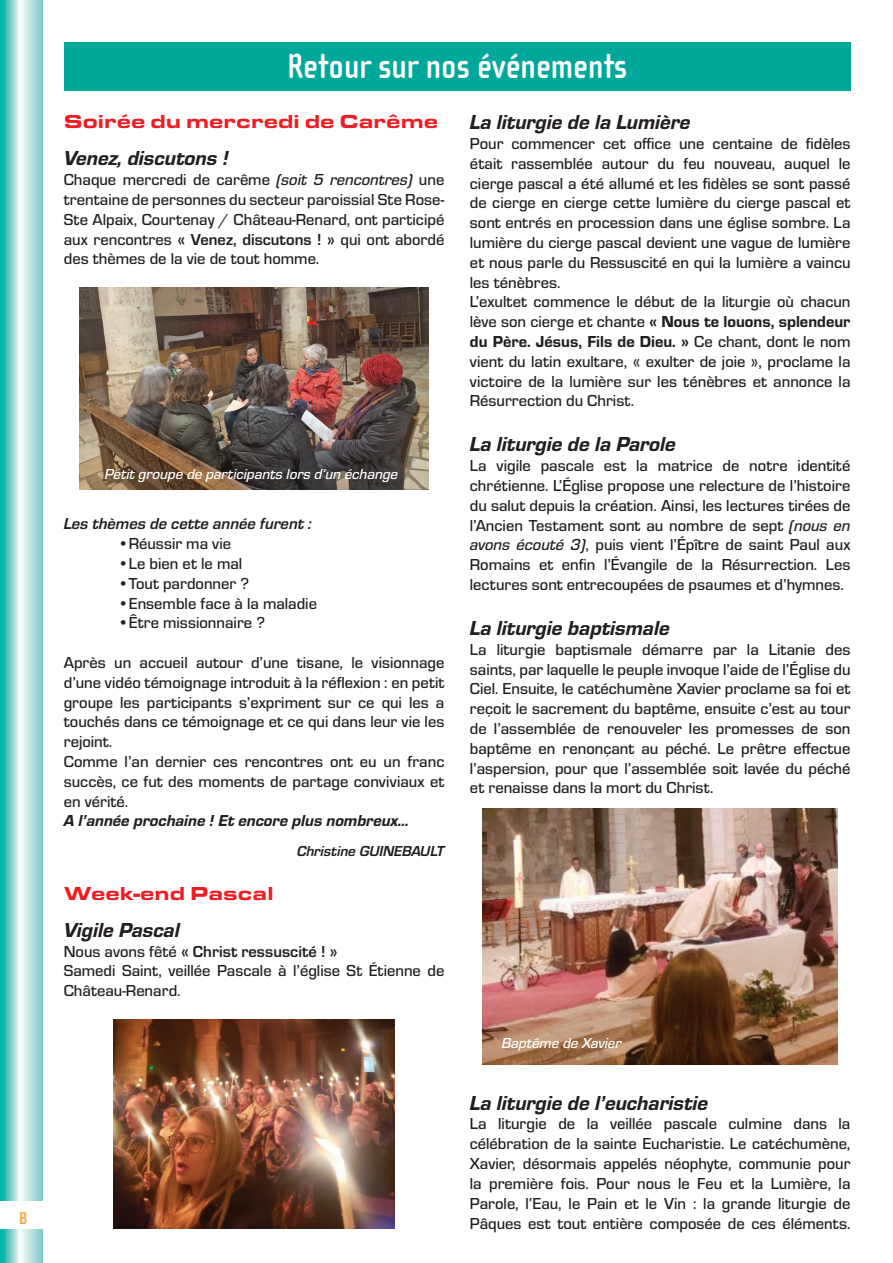
<style>
.page{position:relative;width:893px;height:1263px;background:#fff}
.page>*{position:absolute;margin:0;border:0;box-sizing:border-box;transform-origin:0 0}
.t1{font:700 36px "Cholla Sans OT";color:#fff;scale:.92 1}
.t2{font:21px "Eurostile Hea Ita";color:#231f20}
.t3{font:900 19.5px "Eurostile Ext";color:#ee1d23}
.t4{font:700 18px "Cholla Sans OT";color:#f9a64a}
.t5{font:500 16.5px/19.8px "Eurostile";color:#231f20;text-align:justify}
.t6{font:16.5px/19.8px "Eurostile Hea";color:#231f20}
.t7{font:16.5px "Eurostile Hea Ita";color:#231f20}
.t8{font:italic 700 16.5px "Eurostile";color:#231f20}
.t9{font:15px "Eurostile Med Ita";color:#fff}
.t10{font:italic 700 15px "Eurostile";color:#231f20}
.s1{font-family:"Eurostile Med Ita";font-weight:400}
.s2{font-weight:700}
.s3{font-family:"Eurostile";font-weight:500}
</style>
<div class="page">
<svg style="left:0;top:0;width:43px;height:1263px;background:#97d9d5"></svg>
<div style="left:0;top:1201px;width:43px;height:28px;background:#fff"></div>
<div style="left:64px;top:43px;width:786px;height:48px;background:#00a89a"></div>
<img style="left:80px;top:287px;width:348px;height:203px">
<img style="left:113px;top:1019px;width:282px;height:209px">
<img style="left:483px;top:809px;width:355px;height:256px">
<p class="t4" style="left:19px;top:1208px;width:10px">B</p>
<h1 class="t1" style="left:287px;top:47px;width:371px">Retour sur nos événements</h1>
<p class="t3" style="left:64px;top:107px;width:376px">Soirée du mercredi de Carême</p>
<p class="t2" style="left:64px;top:144px;width:167px">Venez, discutons !</p>
<p class="t5" style="left:64px;top:169px;width:382px">Chaque mercredi de carême <span class="s1">(soit 5 rencontres)</span> une trentaine de personnes du secteur paroissial Ste Rose-Ste Alpaix, Courtenay / Château-Renard, ont participé aux rencontres <span class="s2">« Venez, discutons ! »</span> qui ont abordé des thèmes de la vie de tout homme.</p>
<p class="t2" style="left:470px;top:107px;width:222px">La liturgie de la Lumière</p>
<p class="t5" style="left:470px;top:133px;width:382px;text-align:left">Pour commencer cet office une centaine de fidèles était rassemblée autour du feu nouveau, auquel le cierge pascal a été allumé et les fidèles se sont passé de cierge en cierge cette lumière du cierge pascal et sont entrés en procession dans une église sombre. La lumière du cierge pascal devient une vague de lumière et nous parle du Ressuscité en qui la lumière a vaincu les ténèbres.<br>L’exultet commence le début de la liturgie où chacun</p>
<p class="t6" style="left:470px;top:311px;width:382px"><span class="s3">lève son cierge et chante</span> « Nous te louons, splendeur du Père. Jésus, Fils de Dieu. » <span class="s3">Ce chant, dont le nom</span></p>
<p class="t5" style="left:470px;top:351px;width:382px">vient du latin exultare, « exulter de joie », proclame la victoire de la lumière sur les ténèbres et annonce la Résurrection du Christ.</p>
<p class="t2" style="left:470px;top:430px;width:207px">La liturgie de la Parole</p>
<p class="t5" style="left:470px;top:455px;width:382px">La vigile pascale est la matrice de notre identité chrétienne. L’Église propose une relecture de l’histoire du salut depuis la création. Ainsi, les lectures tirées de l’Ancien Testament sont au nombre de sept <span class="s1">(nous en avons écouté 3)</span>, puis vient l’Épître de saint Paul aux Romains et enfin l’Évangile de la Résurrection. Les lectures sont entrecoupées de psaumes et d’hymnes.</p>
<p class="t2" style="left:470px;top:613px;width:201px">La liturgie baptismale</p>
<p class="t5" style="left:470px;top:639px;width:382px">La liturgie baptismale démarre par la Litanie des saints, par laquelle le peuple invoque l’aide de l’Église du Ciel. Ensuite, le catéchumène Xavier proclame sa foi et reçoit le sacrement du baptême, ensuite c’est au tour de l’assemblée de renouveler les promesses de son baptême en renonçant au péché. Le prêtre effectue l’aspersion, pour que l’assemblée soit lavée du péché et renaisse dans la mort du Christ.</p>
<p class="t9" style="left:105px;top:463px;width:295px">Petit groupe de participants lors d’un échange</p>
<p class="t8" style="left:64px;top:513px;width:249px">Les thèmes de cette année furent :</p>
<p class="t5" style="left:118px;top:533px;width:115px">•Réussir ma vie</p>
<p class="t5" style="left:118px;top:553px;width:126px">•Le bien et le mal</p>
<p class="t5" style="left:118px;top:572px;width:133px">•Tout pardonner ?</p>
<p class="t5" style="left:118px;top:592px;width:201px">•Ensemble face à la maladie</p>
<p class="t5" style="left:118px;top:612px;width:149px">•Être missionnaire ?</p>
<p class="t5" style="left:64px;top:652px;width:382px;text-align:left">Après un accueil autour d’une tisane, le visionnage d’une vidéo témoignage introduit à la réflexion : en petit groupe les participants s’expriment sur ce qui les a touchés dans ce témoignage et ce qui dans leur vie les rejoint.<br>Comme l’an dernier ces rencontres ont eu un franc succès, ce fut des moments de partage conviviaux et en vérité.</p>
<p class="t7" style="left:64px;top:809px;width:347px">A l’année prochaine ! Et encore plus nombreux…</p>
<p class="t10" style="left:297px;top:841px;width:149px">Christine GUINEBAULT</p>
<p class="t3" style="left:64px;top:878px;width:211px">Week-end Pascal</p>
<p class="t2" style="left:64px;top:915px;width:117px">Vigile Pascal</p>
<p class="t5" style="left:64px;top:940px;width:382px;text-align:left">Nous avons fêté <span class="s2">« Christ ressuscité ! »<br></span>Samedi Saint, veillée Pascale à l’église St Étienne de<br>Château-Renard.</p>
<p class="t9" style="left:502px;top:1032px;width:121px">Baptême de Xavier</p>
<p class="t2" style="left:470px;top:1088px;width:240px">La liturgie de l’eucharistie</p>
<p class="t5" style="left:470px;top:1113px;width:382px">La liturgie de la veillée pascale culmine dans la célébration de la sainte Eucharistie. Le catéchumène, Xavier, désormais appelés néophyte, communie pour la première fois. Pour nous le Feu et la Lumière, la Parole, l’Eau, le Pain et le Vin : la grande liturgie de Pâques est tout entière composée de ces éléments.</p>
</div>
